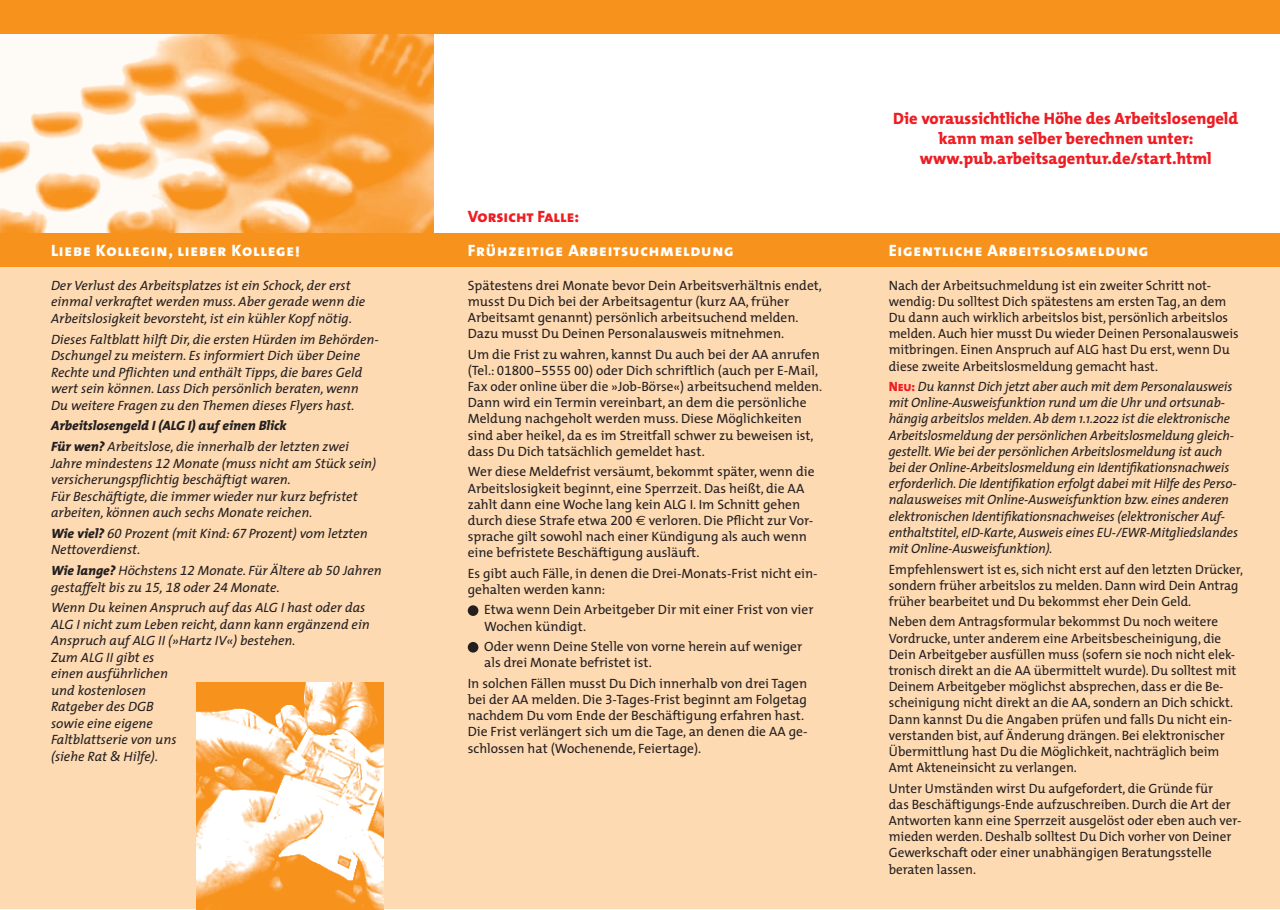
<style>
.page{position:relative;width:1280px;height:910px;background:#fff}
.page>*{position:absolute;margin:0;border:0;box-sizing:border-box;transform-origin:0 0}
.t1{font:800 16.5px/19.8px "The Mix";color:#ee1d23;text-align:center}
.t2{font:16.5px "The Mix Extra Bold Caps";letter-spacing:.045em;color:#fff}
.t3{font:16.5px "The Mix Extra Bold Caps";color:#ee1d23}
.t4{font:13.5px/16.2px "The Mix";color:#231f20}
.t5{font:italic 13.5px/16.5px "The Mix";color:#231f20}
.t6{font:italic 800 13.5px/20.7px "The Mix";color:#231f20}
.s1{font-weight:400}
.s2{font-family:"The Mix Expert"}
.s3{font-weight:800}
.s4{font-family:"The Mix Caps"}
.s5{font-family:"Euro Sans"}
.s6{font-family:"The Mix Extra Bold Caps";font-style:normal;color:#ee1d23}
</style>
<div class="page">
<img style="left:0;top:33px;width:434px;height:201px">
<div style="left:0;top:267px;width:1280px;height:642px;background:#fedab3"></div>
<div style="left:0;top:0;width:1280px;height:33px;background:#f7931d"></div>
<div style="left:0;top:234px;width:1280px;height:33px;background:#f7931d"></div>
<div style="left:468px;top:605px;width:10px;height:11px;background:#231f20;border-radius:50%"></div>
<div style="left:468px;top:642px;width:10px;height:11px;background:#231f20;border-radius:50%"></div>
<img style="left:196px;top:682px;width:187px;height:228px">
<p class="t2" style="left:51px;top:237px;width:250px">Liebe Kollegin, lieber Kollege!</p>
<p class="t5" style="left:51px;top:277px;width:316px">Der Verlust des Arbeitsplatzes ist ein Schock, der erst einmal verkraftet werden muss. Aber gerade wenn die<br>Arbeitslosigkeit bevorsteht, ist ein kühler Kopf nötig.</p>
<p class="t5" style="left:51px;top:330px;width:329px">Dieses Faltblatt hilft Dir, die ersten Hürden im Behörden-Dschungel zu meistern. Es informiert Dich über Deine Rechte und Pflichten und enthält Tipps, die bares Geld wert sein können. Lass Dich persönlich beraten, wenn Du weitere Fragen zu den Themen dieses Flyers hast.</p>
<p class="t6" style="left:51px;top:415px;width:299px">Arbeitslosengeld I (ALG I) auf einen Blick<br>Für wen? <span class="s1">Arbeitslose, die innerhalb der letzten zwei</span></p>
<p class="t5" style="left:51px;top:454px;width:327px">Jahre mindestens <span class="s2">12</span> Monate (muss nicht am Stück sein) versicherungspflichtig beschäftigt waren.<br>Für Beschäftigte, die immer wieder nur kurz befristet arbeiten, können auch sechs Monate reichen.</p>
<p class="t5" style="left:51px;top:525px;width:318px"><span class="s3">Wie viel?</span> <span class="s2">60</span> Prozent (mit Kind: <span class="s4">67</span> Prozent) vom letzten<br>Nettoverdienst.</p>
<p class="t5" style="left:51px;top:562px;width:332px"><span class="s3">Wie lange?</span> Höchstens <span class="s2">12</span> Monate. Für Ältere ab <span class="s2">50</span> Jahren gestaffelt bis zu <span class="s2">15, 18</span> oder <span class="s2">24</span> Monate.</p>
<p class="t5" style="left:51px;top:599px;width:320px">Wenn Du keinen Anspruch auf das ALG I hast oder das<br>ALG I nicht zum Leben reicht, dann kann ergänzend ein<br>Anspruch auf ALG II (»Hartz IV«) bestehen.<br>Zum ALG II gibt es<br>einen ausführlichen<br>und kostenlosen<br>Ratgeber des DGB<br>sowie eine eigene<br>Faltblattserie von uns<br>(siehe Rat &amp; Hilfe).</p>
<p class="t3" style="left:468px;top:203px;width:113px">Vorsicht Falle:</p>
<p class="t2" style="left:468px;top:237px;width:268px">Frühzeitige Arbeitsuchmeldung</p>
<p class="t4" style="left:468px;top:277px;width:356px">Spätestens drei Monate bevor Dein Arbeitsverhältnis endet, musst Du Dich bei der Arbeitsagentur (kurz AA, früher Arbeitsamt genannt) persönlich arbeitsuchend melden.<br>Dazu musst Du Deinen Personalausweis mitnehmen.</p>
<p class="t4" style="left:468px;top:346px;width:356px">Um die Frist zu wahren, kannst Du auch bei der AA anrufen (Tel.: <span class="s2">01800-5555 00</span>) oder Dich schriftlich (auch per E-Mail, Fax oder online über die »Job-Börse«) arbeitsuchend melden.<br>Dann wird ein Termin vereinbart, an dem die persönliche Meldung nachgeholt werden muss. Diese Möglichkeiten sind aber heikel, da es im Streitfall schwer zu beweisen ist, dass Du Dich tatsächlich gemeldet hast.</p>
<p class="t4" style="left:468px;top:463px;width:348px">Wer diese Meldefrist versäumt, bekommt später, wenn die Arbeitslosigkeit beginnt, eine Sperrzeit. Das heißt, die AA zahlt dann eine Woche lang kein ALG I. Im Schnitt gehen durch diese Strafe etwa <span class="s2">200</span> <span class="s5">e</span> verloren. Die Pflicht zur Vor&shy;sprache gilt sowohl nach einer Kündigung als auch wenn eine befristete Beschäftigung ausläuft.</p>
<p class="t4" style="left:468px;top:565px;width:351px">Es gibt auch Fälle, in denen die Drei-Monats-Frist nicht ein&shy;gehalten werden kann:</p>
<p class="t4" style="left:484px;top:601px;width:331px">Etwa wenn Dein Arbeitgeber Dir mit einer Frist von vier<br>Wochen kündigt.</p>
<p class="t4" style="left:484px;top:638px;width:319px">Oder wenn Deine Stelle von vorne herein auf weniger als drei Monate befristet ist.</p>
<p class="t4" style="left:468px;top:675px;width:341px">In solchen Fällen musst Du Dich innerhalb von drei Tagen bei der AA melden. Die <span class="s2">3</span>-Tages-Frist beginnt am Folgetag nachdem Du vom Ende der Beschäftigung erfahren hast.<br>Die Frist verlängert sich um die Tage, an denen die AA ge&shy;schlossen hat (Wochenende, Feiertage).</p>
<p class="t1" style="left:893px;top:108px;width:346px">Die voraussichtliche Höhe des Arbeitslosengeld kann man selber berechnen unter: www.pub.arbeitsagentur.de/start.html</p>
<p class="t2" style="left:889px;top:237px;width:261px">Eigentliche Arbeitslosmeldung</p>
<p class="t4" style="left:889px;top:277px;width:351px">Nach der Arbeitsuchmeldung ist ein zweiter Schritt not&shy;wendig: Du solltest Dich spätestens am ersten Tag, an dem Du dann auch wirklich arbeitslos bist, persönlich arbeitslos melden. Auch hier musst Du wieder Deinen Personalausweis mitbringen. Einen Anspruch auf ALG hast Du erst, wenn Du diese zweite Arbeitslosmeldung gemacht hast.</p>
<p class="t5" style="left:889px;top:378px;width:351px"><span class="s6">Neu:</span> Du kannst Dich jetzt aber auch mit dem Personalausweis mit Online-Ausweisfunktion rund um die Uhr und ortsunab&shy;hängig arbeitslos melden. Ab dem 1.1.2022 ist die elektronische Arbeitslosmeldung der persönlichen Arbeitslosmeldung gleich&shy;gestellt. Wie bei der persönlichen Arbeitslosmeldung ist auch bei der Online-Arbeitslosmeldung ein Identifikationsnachweis erforderlich. Die Identifikation erfolgt dabei mit Hilfe des Perso&shy;nalausweises mit Online-Ausweisfunktion bzw. eines anderen elektronischen Identifikationsnachweises (elektronischer Auf&shy;enthaltstitel, eID-Karte, Ausweis eines EU-/EWR-Mitgliedslandes mit Online-Ausweisfunktion).</p>
<p class="t4" style="left:889px;top:560px;width:356px">Empfehlenswert ist es, sich nicht erst auf den letzten Drücker, sondern früher arbeitslos zu melden. Dann wird Dein Antrag früher bearbeitet und Du bekommst eher Dein Geld.</p>
<p class="t4" style="left:889px;top:613px;width:349px">Neben dem Antragsformular bekommst Du noch weitere Vordrucke, unter anderem eine Arbeitsbescheinigung, die Dein Arbeitgeber ausfüllen muss (sofern sie noch nicht elek&shy;tronisch direkt an die AA übermittelt wurde). Du solltest mit Deinem Arbeitgeber möglichst absprechen, dass er die Be&shy;scheinigung nicht direkt an die AA, sondern an Dich schickt.<br>Dann kannst Du die Angaben prüfen und falls Du nicht ein&shy;verstanden bist, auf Änderung drängen. Bei elektronischer Übermittlung hast Du die Möglichkeit, nachträglich beim Amt Akteneinsicht zu verlangen.</p>
<p class="t4" style="left:889px;top:780px;width:354px">Unter Umständen wirst Du aufgefordert, die Gründe für<br>das Beschäftigungs-Ende aufzuschreiben. Durch die Art der Antworten kann eine Sperrzeit ausgelöst oder eben auch ver&shy;mieden werden. Deshalb solltest Du Dich vorher von Deiner Gewerkschaft oder einer unabhängigen Beratungsstelle beraten lassen.</p>
</div>
